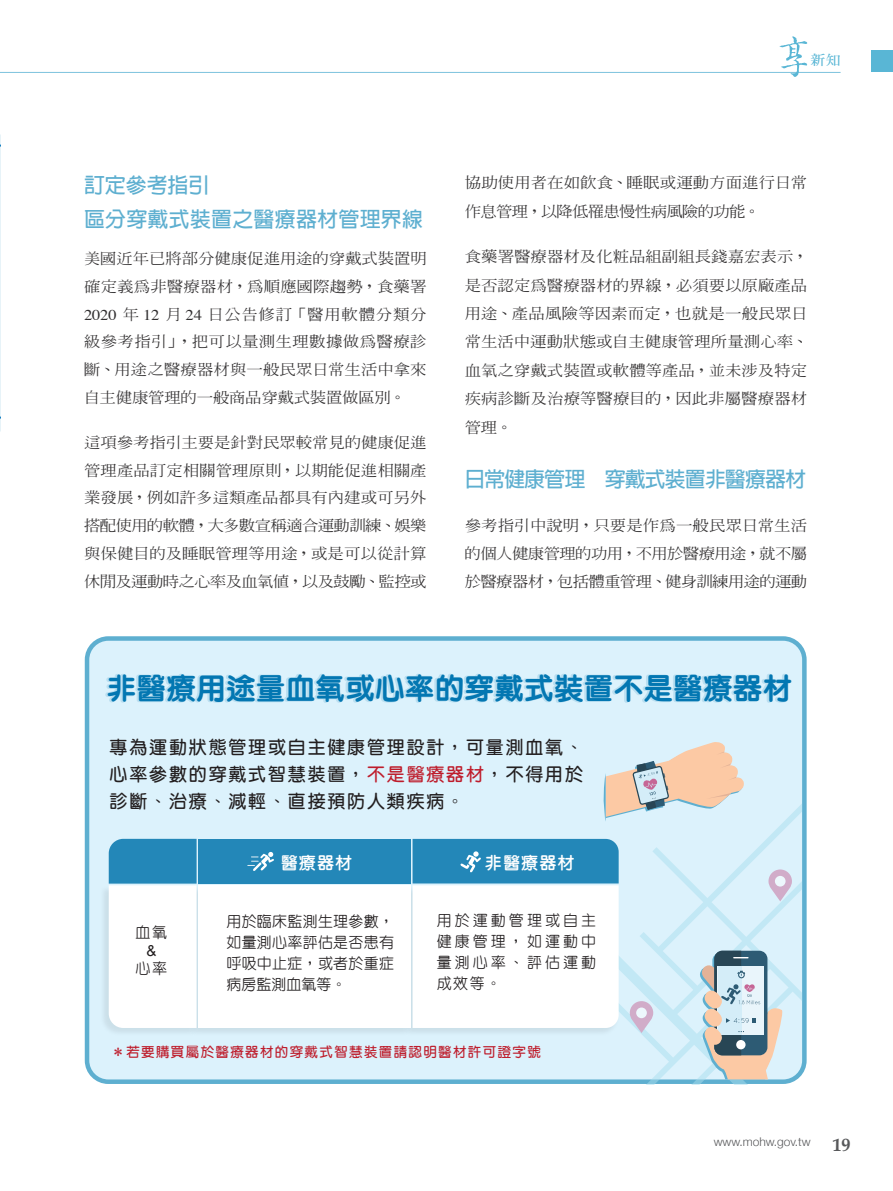
<style>
.page{position:relative;width:893px;height:1191px;background:#fff}
.page>*{position:absolute;margin:0;border:0;box-sizing:border-box;transform-origin:0 0}
.t1{font:800 28.5px "AR Yuan B5";letter-spacing:.045em;color:#0377b2}
.t2{font:700 21px/33.8px "AR Hei B5";letter-spacing:-.005em;color:#5eafd0}
.t3{font:700 21px "AR Hei B5";letter-spacing:-.045em;color:#5eafd0}
.t4{font:700 18px/27px "AR Yuan B5";letter-spacing:.1em;color:#231f20;text-align:justify}
.t5{font:700 18px "Book Antiqua";color:#57585a}
.t6{font:800 16.5px "AR Yuan B5";letter-spacing:.1em;color:#fff}
.t7{font:500 15px/21px "AR Yuan B5";letter-spacing:.015em;color:#231f20;text-align:justify}
.t8{font:15px "Arial";color:#231f20}
.t9{font:500 14.85px/27.8px "AR Ming B5";letter-spacing:-.015em;color:#312f30;text-align:justify;scale:1.11 1}
.t10{font:700 13.5px "AR Yuan B5";letter-spacing:.1em;color:#be1d2c}
.t11{font:700 13.5px "AR Ming B5";color:#59b6d5;scale:1.11 1}
.t12{font:300 12px "Helvetica Neue";letter-spacing:-.005em;color:#57585a}
.s1{font-family:"Times";font-weight:400}
.s2{color:#be1d2c}
</style>
<div class="page">
<div style="left:87px;top:638px;width:717px;height:444px;background:#dcf2fc;border-radius:21px"></div>
<div style="left:85px;top:636px;width:722px;height:448px;border:4px solid #5eafd0;border-radius:21px"></div>
<svg style="left:105px;top:674px;width:685px;height:29px"></svg>
<svg style="left:607px;top:804px;width:195px;height:280px"></svg>
<svg style="left:630px;top:1001px;width:23px;height:32px"></svg>
<div style="left:636px;top:1007px;width:11px;height:11px;background:#edf8fd;border-radius:50%"></div>
<svg style="left:768px;top:869px;width:24px;height:32px"></svg>
<div style="left:775px;top:876px;width:11px;height:10px;background:#edf8fd;border-radius:50%"></div>
<svg style="left:697px;top:950px;width:88px;height:129px"></svg>
<svg style="left:603px;top:742px;width:142px;height:79px"></svg>
<img style="left:414px;top:883px;width:207px;height:156px">
<svg style="left:413px;top:839px;width:206px;height:189px;background:#cbe2ee"></svg>
<img style="left:199px;top:883px;width:215px;height:149px">
<div style="left:198px;top:885px;width:213px;height:143px;background:#fff"></div>
<div style="left:198px;top:839px;width:213px;height:44px;background:#2387b8"></div>
<svg style="left:247px;top:852px;width:27px;height:19px"></svg>
<img style="left:104px;top:883px;width:95px;height:149px">
<svg style="left:109px;top:839px;width:88px;height:189px;background:#cbe2ee"></svg>
<hr style="left:0;top:72px;width:841px;height:1px;background:#7cc2dd">
<svg style="left:779px;top:36px;width:28px;height:41px"></svg>
<div style="left:871px;top:51px;width:22px;height:21px;background:#59b6d5"></div>
<p class="t11" style="left:810px;top:53px;width:29px">新知</p>
<h2 class="t2" style="left:84px;top:168px;width:341px">訂定參考指引<br>區分穿戴式裝置之醫療器材管理界線</h2>
<p class="t9" style="left:84px;top:245px;width:311px">美國近年已將部分健康促進用途的穿戴式裝置明確定義為非醫療器材，為順應國際趨勢，食藥署<span class="s1">2020</span> 年 <span class="s1">12</span> 月 <span class="s1">24</span> 日公告修訂「醫用軟體分類分級參考指引」，把可以量測生理數據做為醫療診斷、用途之醫療器材與一般民眾日常生活中拿來自主健康管理的一般商品穿戴式裝置做區別。</p>
<p class="t9" style="left:84px;top:428px;width:310px">這項參考指引主要是針對民眾較常見的健康促進管理產品訂定相關管理原則，以期能促進相關產業發展，例如許多這類產品都具有內建或可另外搭配使用的軟體，大多數宣稱適合運動訓練、娛樂與保健目的及睡眠管理等用途，或是可以從計算休閒及運動時之心率及血氧值，以及鼓勵、監控或</p>
<p class="t9" style="left:465px;top:168px;width:310px;line-height:28.3px">協助使用者在如飲食、睡眠或運動方面進行日常作息管理，以降低罹患慢性病風險的功能。</p>
<p class="t9" style="left:465px;top:242px;width:311px;line-height:28.3px">食藥署醫療器材及化粧品組副組長錢嘉宏表示，是否認定為醫療器材的界線，必須要以原廠產品用途、產品風險等因素而定，也就是一般民眾日常生活中運動狀態或自主健康管理所量測心率、血氧之穿戴式裝置或軟體等產品，並未涉及特定疾病診斷及治療等醫療目的，因此非屬醫療器材管理。</p>
<h2 class="t3" style="left:464px;top:468px;width:343px">日常健康管理 穿戴式裝置非醫療器材</h2>
<p class="t9" style="left:465px;top:512px;width:310px">參考指引中說明，只要是作為一般民眾日常生活的個人健康管理的功用，不用於醫療用途，就不屬於醫療器材，包括體重管理、健身訓練用途的運動</p>
<h1 class="t1" style="left:108px;top:674px;width:686px">非醫療用途量血氧或心率的穿戴式裝置不是醫療器材</h1>
<p class="t4" style="left:110px;top:733px;width:475px">專為運動狀態管理或自主健康管理設計，可量測血氧、心率參數的穿戴式智慧裝置，<span class="s2">不是醫療器材</span>，不得用於診斷、治療、減輕、直接預防人類疾病。</p>
<p class="t7" style="left:136px;top:921px;width:33px">血氧</p>
<p class="t8" style="left:146px;top:942px;width:12px">&amp;</p>
<p class="t7" style="left:136px;top:957px;width:33px">心率</p>
<p class="t6" style="left:281px;top:854px;width:72px">醫療器材</p>
<p class="t7" style="left:226px;top:910px;width:169px">用於臨床監測生理參數，如量測心率評估是否患有呼吸中止症，或者於重症病房監測血氧等。</p>
<p class="t6" style="left:485px;top:854px;width:91px">非醫療器材</p>
<p class="t7" style="left:437px;top:909px;width:161px">用於運動管理或自主健康管理，如運動中量測心率、評估運動成效等。</p>
<p class="t10" style="left:112px;top:1044px;width:431px">＊若要購買屬於醫療器材的穿戴式智慧裝置請認明醫材許可證字號</p>
<p class="t12" style="left:714px;top:1134px;width:98px">www.mohw.gov.tw</p>
<p class="t5" style="left:833px;top:1134px;width:19px">19</p>
</div>
